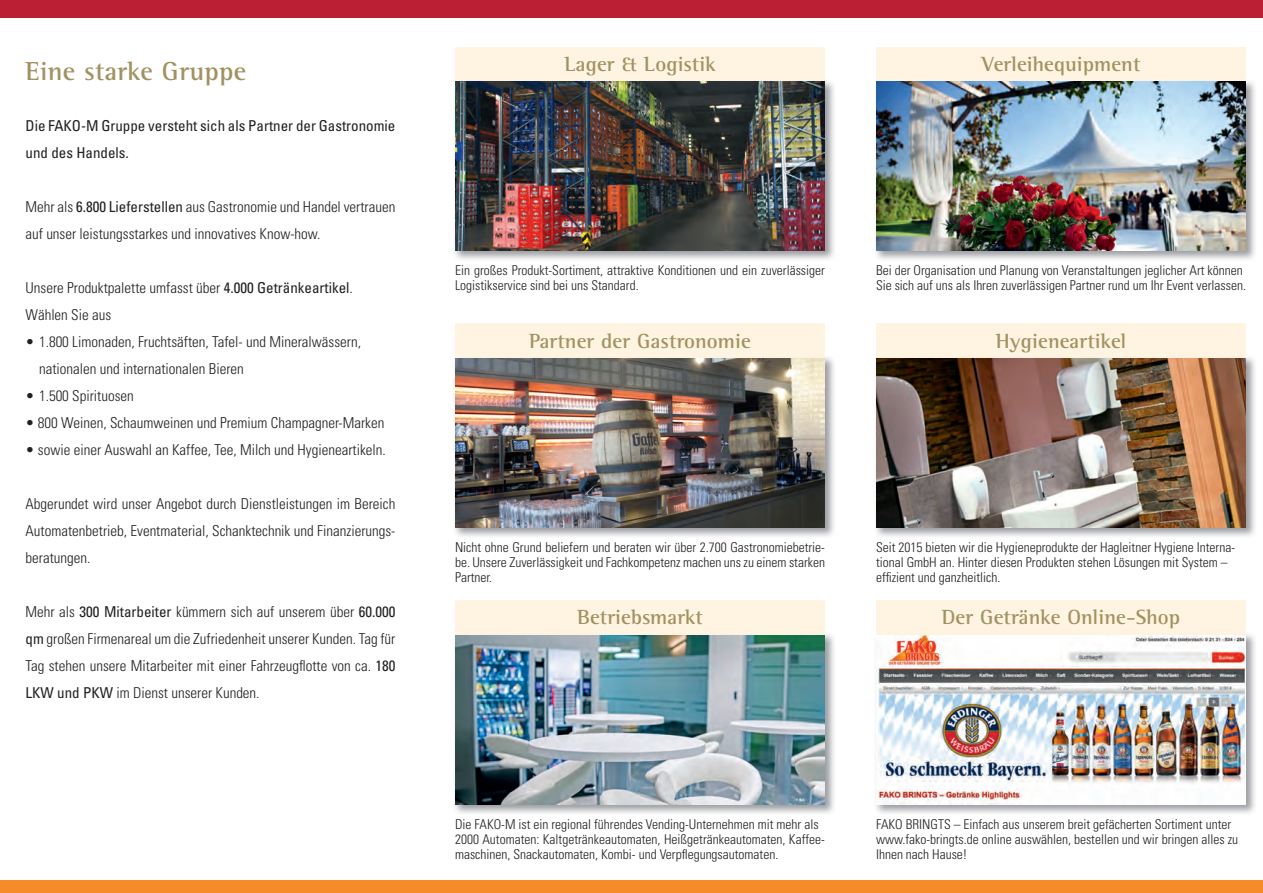
<style>
.page{position:relative;width:1263px;height:893px;background:#fff}
.page>*{position:absolute;margin:0;border:0;box-sizing:border-box;transform-origin:0 0}
.t1{font:700 26.7px "Rotis Semi Serif";letter-spacing:.01em;color:#a29161}
.t2{font:700 21px "Rotis Semi Serif";letter-spacing:.005em;color:#a29161}
.t3{font:300 condensed 15px/27px "Univers";color:#231f20}
.t4{font:condensed 15px/27px "Univers";color:#231f20}
.t5{font:300 condensed 13.5px/15px "Univers";color:#231f20}
.s1{font-weight:400}
</style>
<div class="page">
<div style="left:0;top:880px;width:1263px;height:13px;background:#f68b29"></div>
<div style="left:0;top:0;width:1263px;height:17px;background:#ba1f34"></div>
<img style="left:455px;top:81px;width:379px;height:178px">
<img style="left:455px;top:79px;width:370px;height:172px">
<img style="left:455px;top:634px;width:379px;height:179px">
<img style="left:455px;top:632px;width:370px;height:172px">
<div style="left:455px;top:47px;width:370px;height:32px;background:#fef4e1"></div>
<div style="left:455px;top:600px;width:370px;height:32px;background:#fef4e1"></div>
<img style="left:455px;top:357px;width:379px;height:179px">
<img style="left:455px;top:355px;width:370px;height:173px">
<div style="left:455px;top:323px;width:370px;height:32px;background:#fef4e1"></div>
<img style="left:876px;top:357px;width:379px;height:179px">
<img style="left:876px;top:355px;width:370px;height:173px">
<img style="left:876px;top:81px;width:379px;height:178px">
<img style="left:876px;top:79px;width:370px;height:172px">
<img style="left:876px;top:634px;width:379px;height:179px">
<img style="left:876px;top:632px;width:370px;height:172px">
<div style="left:876px;top:323px;width:370px;height:32px;background:#fef4e1"></div>
<div style="left:876px;top:47px;width:370px;height:32px;background:#fef4e1"></div>
<div style="left:876px;top:600px;width:370px;height:32px;background:#fef4e1"></div>
<h1 class="t1" style="left:26px;top:55px;width:222px">Eine starke Gruppe</h1>
<p class="t4" style="left:26px;top:111px;width:371px">Die FAKO-M Gruppe versteht sich als Partner der Gastronomie und des Handels.</p>
<p class="t3" style="left:26px;top:193px;width:371px">Mehr als <span class="s1">6.800 Lieferstellen</span> aus Gastronomie und Handel vertrauen auf unser leistungsstarkes und innovatives Know-how.</p>
<p class="t3" style="left:26px;top:274px;width:329px">Unsere Produktpalette umfasst über <span class="s1">4.000 Getränkeartikel</span>.<br>Wählen Sie aus</p>
<p class="t3" style="left:39px;top:328px;width:324px;text-indent:-14px">• 1.800 Limonaden, Fruchtsäften, Tafel- und Mineralwässern, nationalen und internationalen Bieren</p>
<p class="t3" style="left:26px;top:382px;width:110px">• 1.500 Spirituosen</p>
<p class="t3" style="left:26px;top:409px;width:360px">• 800 Weinen, Schaumweinen und Premium Champagner-Marken</p>
<p class="t3" style="left:26px;top:436px;width:362px">• sowie einer Auswahl an Kaffee, Tee, Milch und Hygieneartikeln.</p>
<p class="t3" style="left:26px;top:490px;width:371px;text-align:justify">Abgerundet wird unser Angebot durch Dienstleistungen im Bereich Automatenbetrieb, Eventmaterial, Schanktechnik und Finanzierungs&shy;beratungen.</p>
<p class="t3" style="left:26px;top:598px;width:371px;text-align:justify">Mehr als <span class="s1">300 Mitarbeiter</span> kümmern sich auf unserem über <span class="s1">60.000 qm</span> großen Firmenareal um die Zufriedenheit unserer Kunden. Tag für Tag stehen unsere Mitarbeiter mit einer Fahrzeugflotte von ca. <span class="s1">180<br>LKW und PKW</span> im Dienst unserer Kunden.</p>
<h2 class="t2" style="left:564px;top:51px;width:153px">Lager &amp; Logistik</h2>
<h2 class="t2" style="left:981px;top:51px;width:160px">Verleihequipment</h2>
<p class="t5" style="left:455px;top:263px;width:371px">Ein großes Produkt-Sortiment, attraktive Konditionen und ein zuverlässiger<br>Logistikservice sind bei uns Standard.</p>
<h2 class="t2" style="left:529px;top:328px;width:223px">Partner der Gastronomie</h2>
<p class="t5" style="left:876px;top:263px;width:371px">Bei der Organisation und Planung von Veranstaltungen jeglicher Art können<br>Sie sich auf uns als Ihren zuverlässigen Partner rund um Ihr Event verlassen.</p>
<h2 class="t2" style="left:996px;top:328px;width:132px">Hygieneartikel</h2>
<p class="t5" style="left:455px;top:539px;width:371px;text-align:justify">Nicht ohne Grund beliefern und beraten wir über 2.700 Gastronomiebetrie&shy;be. Unsere Zuverlässigkeit und Fachkompetenz machen uns zu einem starken Partner.</p>
<h2 class="t2" style="left:577px;top:605px;width:127px">Betriebsmarkt</h2>
<p class="t5" style="left:876px;top:539px;width:361px">Seit 2015 bieten wir die Hygieneprodukte der Hagleitner Hygiene Interna&shy;tional GmbH an. Hinter diesen Produkten stehen Lösungen mit System – effizient und ganzheitlich.</p>
<h2 class="t2" style="left:942px;top:605px;width:240px">Der Getränke Online-Shop</h2>
<p class="t5" style="left:455px;top:816px;width:371px">Die FAKO-M ist ein regional führendes Vending-Unternehmen mit mehr als<br>2000 Automaten: Kaltgetränkeautomaten, Heißgetränkeautomaten, Kaffee&shy;maschinen, Snackautomaten, Kombi- und Verpflegungsautomaten.</p>
<p class="t5" style="left:876px;top:816px;width:364px">FAKO BRINGTS – Einfach aus unserem breit gefächerten Sortiment unter www.fako-bringts.de online auswählen, bestellen und wir bringen alles zu<br>Ihnen nach Hause!</p>
</div>
